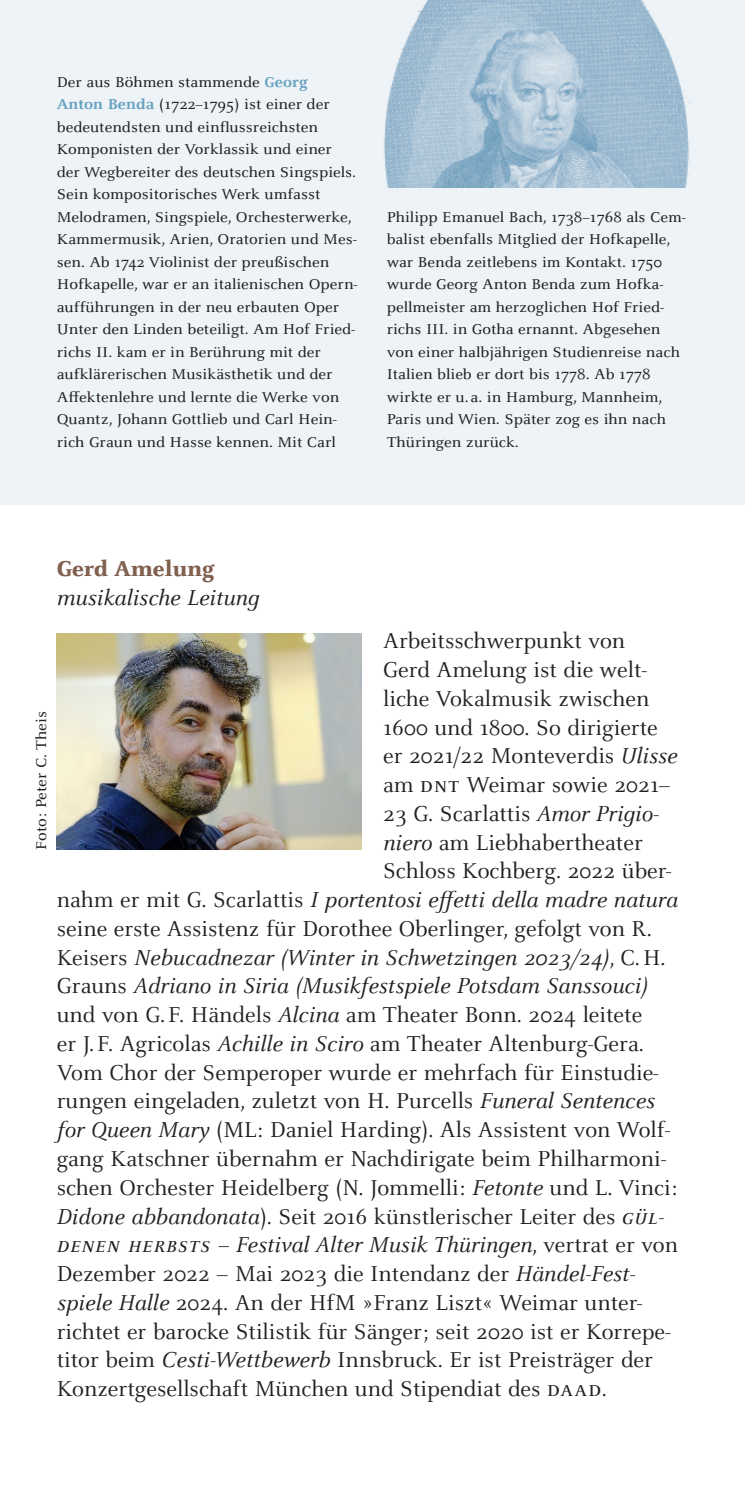
<style>
.page{position:relative;width:745px;height:1489px;background:#fff}
.page>*{position:absolute;margin:0;border:0;box-sizing:border-box;transform-origin:0 0}
.Brot_Absatz_Raster{font:23.75px "Celeste Pro";color:#231f20}
.Brot_Absatz_Raster-2{font:italic 23.75px/28.8px "Celeste Pro";color:#231f20}
.Brot_Absatz_Raster-3{font:15px/22.5px "Celeste Small Text OT";color:#231f20}
.s1{font-weight:700;color:#67a1bf}
.s2{font-weight:800;font-style:normal;color:#81604f}
.s3{font-style:italic}
.s4{font-style:normal}
</style>
<div class="page">
<img style="left:57px;top:634px;width:304px;height:215px">
<div style="left:0;top:0;width:744px;height:504px;background:#edf3f7"></div>
<img style="left:384px;top:0;width:307px;height:188px">
<p class="Brot_Absatz_Raster-3" style="left:57px;top:71px;width:302px">Der aus Böhmen stammende <span class="s1">Georg Anton Benda</span> (1722–1795) ist einer der bedeutendsten und einflussreichsten Komponisten der Vorklassik und einer der Wegbereiter des deutschen Singspiels.<br>Sein kompositorisches Werk umfasst Melodramen, Singspiele, Orchesterwerke, Kammermusik, Arien, Oratorien und Mes&shy;sen. Ab 1742 Violinist der preußischen Hofkapelle, war er an italienischen Opern&shy;aufführungen in der neu erbauten Oper Unter den Linden beteiligt. Am Hof Fried&shy;richs II. kam er in Berührung mit der aufklärerischen Musikästhetik und der Affektenlehre und lernte die Werke von Quantz, Johann Gottlieb und Carl Hein&shy;rich Graun und Hasse kennen. Mit Carl</p>
<p class="Brot_Absatz_Raster-3" style="left:386px;top:206px;width:300px">Philipp Emanuel Bach, 1738–1768 als Cem&shy;balist ebenfalls Mitglied der Hofkapelle, war Benda zeitlebens im Kontakt. 1750 wurde Georg Anton Benda zum Hofka&shy;pellmeister am herzoglichen Hof Fried&shy;richs III. in Gotha ernannt. Abgesehen von einer halbjährigen Studienreise nach Italien blieb er dort bis 1778. Ab 1778 wirkte er u.a. in Hamburg, Mannheim, Paris und Wien. Später zog es ihn nach Thüringen zurück.</p>
<p class="Brot_Absatz_Raster-2" style="left:57px;top:554px;width:204px"><span class="s2">Gerd Amelung </span>musikalische Leitung</p>
<p class="Brot_Absatz_Raster" style="left:383px;top:626px;width:243px">Arbeitsschwerpunkt von</p>
<p class="Brot_Absatz_Raster" style="left:383px;top:655px;width:265px">Gerd Amelung ist die welt-</p>
<p class="Brot_Absatz_Raster" style="left:383px;top:683px;width:267px">liche Vokalmusik zwischen</p>
<p class="Brot_Absatz_Raster" style="left:383px;top:712px;width:276px">1600 und 1800. So dirigierte</p>
<p class="Brot_Absatz_Raster" style="left:383px;top:741px;width:295px">er 2021/22 Monteverdis <span class="s3">Ulisse</span></p>
<p class="Brot_Absatz_Raster" style="left:383px;top:770px;width:288px">am DNT Weimar sowie 2021–</p>
<p class="Brot_Absatz_Raster" style="left:383px;top:798px;width:277px">23 G. Scarlattis <span class="s3">Amor Prigio-</span></p>
<p class="Brot_Absatz_Raster" style="left:383px;top:827px;width:261px"><span class="s3">niero</span> am Liebhabertheater</p>
<p class="Brot_Absatz_Raster" style="left:383px;top:856px;width:289px">Schloss Kochberg. 2022 über-</p>
<p class="Brot_Absatz_Raster-2" style="left:57px;top:884px;width:622px"><span class="s4">nahm er mit G. Scarlattis</span> I portentosi effetti della madre natura</p>
<p class="Brot_Absatz_Raster" style="left:57px;top:913px;width:596px">seine erste Assistenz für Dorothee Oberlinger, gefolgt von R.</p>
<p class="Brot_Absatz_Raster-2" style="left:57px;top:942px;width:610px"><span class="s4">Keisers</span> Nebucadnezar (Winter in Schwetzingen 2023/24)<span class="s4">, C.H.</span></p>
<p class="Brot_Absatz_Raster-2" style="left:57px;top:971px;width:592px"><span class="s4">Grauns</span> Adriano in Siria (Musikfestspiele Potsdam Sanssouci)</p>
<p class="Brot_Absatz_Raster" style="left:57px;top:1000px;width:586px">und von G.F. Händels <span class="s3">Alcina</span> am Theater Bonn. 2024 leitete</p>
<p class="Brot_Absatz_Raster" style="left:57px;top:1028px;width:588px">er J.F. Agricolas <span class="s3">Achille in Sciro</span> am Theater Altenburg-Gera.</p>
<p class="Brot_Absatz_Raster" style="left:57px;top:1057px;width:603px">Vom Chor der Semperoper wurde er mehrfach für Einstudie-</p>
<p class="Brot_Absatz_Raster" style="left:57px;top:1086px;width:599px">rungen eingeladen, zuletzt von H. Purcells <span class="s3">Funeral Sentences</span></p>
<p class="Brot_Absatz_Raster" style="left:57px;top:1115px;width:615px"><span class="s3">for Queen Mary</span> (ML: Daniel Harding). Als Assistent von Wolf-</p>
<p class="Brot_Absatz_Raster" style="left:57px;top:1143px;width:610px">gang Katschner übernahm er Nachdirigate beim Philharmoni-</p>
<p class="Brot_Absatz_Raster" style="left:57px;top:1172px;width:622px">schen Orchester Heidelberg (N. Jommelli: <span class="s3">Fetonte</span> und L. Vinci:</p>
<p class="Brot_Absatz_Raster" style="left:57px;top:1201px;width:608px"><span class="s3">Didone abbandonata</span>). Seit 2016 künstlerischer Leiter des <span class="s3">GÜL-</span></p>
<p class="Brot_Absatz_Raster-2" style="left:57px;top:1229px;width:622px">DENEN HERBSTS – Festival Alter Musik Thüringen<span class="s4">, vertrat er von</span></p>
<p class="Brot_Absatz_Raster" style="left:57px;top:1258px;width:579px">Dezember 2022 – Mai 2023 die Intendanz der <span class="s3">Händel-Fest-</span></p>
<p class="Brot_Absatz_Raster" style="left:57px;top:1287px;width:586px"><span class="s3">spiele Halle</span> 2024. An der HfM »Franz Liszt« Weimar unter-</p>
<p class="Brot_Absatz_Raster" style="left:57px;top:1316px;width:615px">richtet er barocke Stilistik für Sänger; seit 2020 ist er Korrepe-</p>
<p class="Brot_Absatz_Raster" style="left:57px;top:1345px;width:597px">titor beim <span class="s3">Cesti-Wettbewerb</span> Innsbruck. Er ist Preisträger der</p>
<p class="Brot_Absatz_Raster" style="left:57px;top:1373px;width:551px">Konzertgesellschaft München und Stipendiat des DAAD.</p>
<p class="Brot_Absatz_Raster-3" style="left:30px;top:849px;width:140px;rotate:-90deg">Foto: Peter C. Theis</p>
</div>
